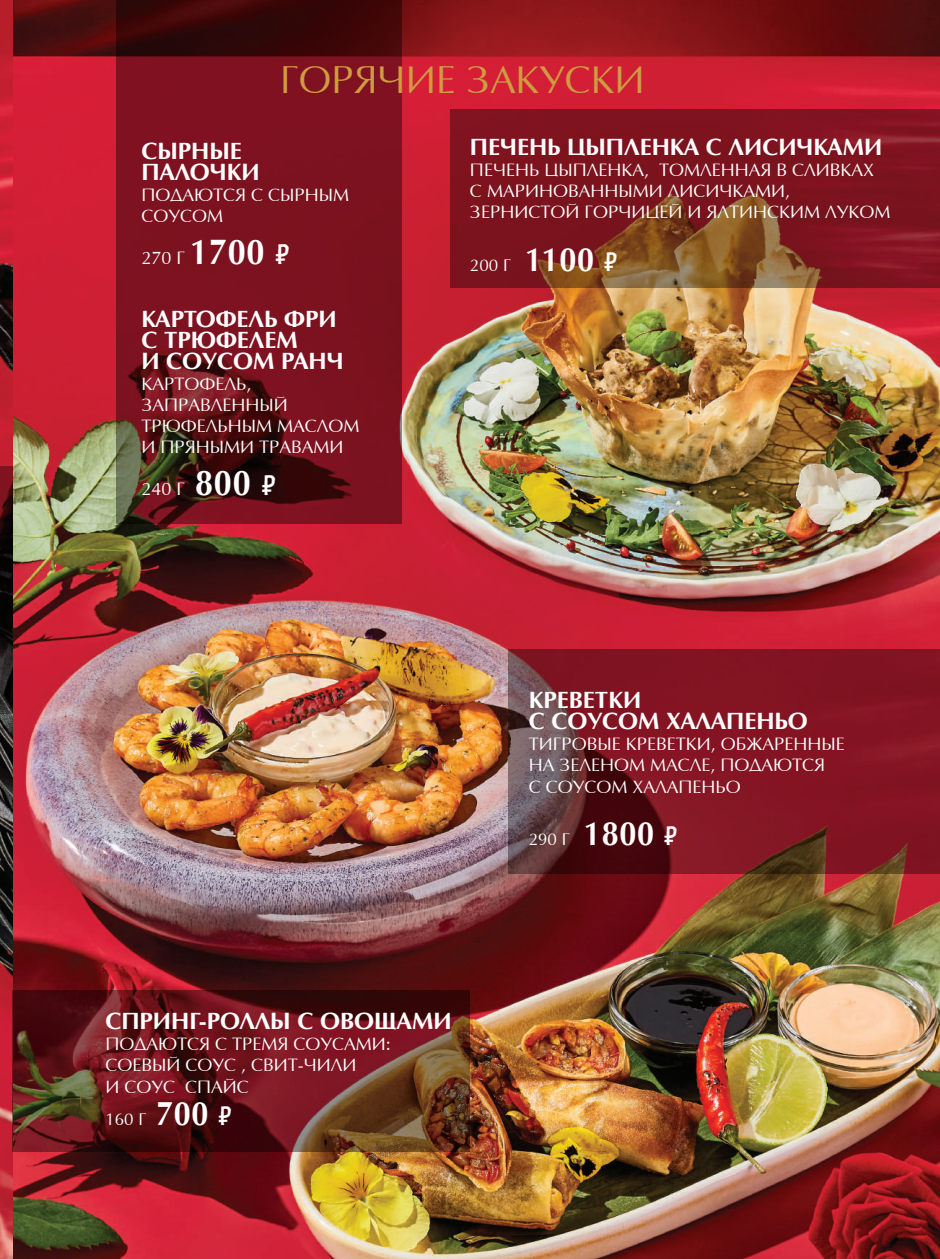
<style>
.page{position:relative;width:940px;height:1259px;background:#fff}
.page>*{position:absolute;margin:0;border:0;box-sizing:border-box;transform-origin:0 0}
.t1{font:39px "AG Opus";color:#cf9c41}
.t2{font:700 24px/21px "AG Opus";color:#fff}
.t3{font:18px/21px "AG Opus";color:#fff}
.t4{font:16.95px "AG Opus";color:#fff}
.s1{font-weight:700;font-size:36px}
.s2{font-family:"PT Rouble Decorative";font-size:28.05px}
.s3{font-weight:700;font-size:33.9px}
.s4{font-family:"PT Rouble Decorative";font-size:26.4px}
</style>
<div class="page">
<img style="left:0;top:0;width:940px;height:1259px">
<svg style="left:116px;top:0;width:285px;height:524px;fill:#7c121f"></svg>
<svg style="left:13px;top:990px;width:457px;height:161px"></svg>
<svg style="left:508px;top:649px;width:432px;height:224px;fill:#821422"></svg>
<svg style="left:451px;top:109px;width:489px;height:179px;fill:#7d131e"></svg>
<svg style="left:0;top:466px;width:13px;height:248px"></svg>
<h1 class="t1" style="left:280px;top:59px;width:366px">ГОРЯЧИЕ ЗАКУСКИ</h1>
<h2 class="t2" style="left:141px;top:140px;width:120px">СЫРНЫЕ<br>ПАЛОЧКИ</h2>
<p class="t3" style="left:141px;top:185px;width:209px">ПОДАЮТСЯ С СЫРНЫМ<br>СОУСОМ</p>
<p class="t3" style="left:141px;top:248px;width:150px">270 Г <span class="s1">1700</span> <span class="s2">м</span></p>
<h2 class="t2" style="left:141px;top:308px;width:204px">КАРТОФЕЛЬ ФРИ<br>С ТРЮФЕЛЕМ<br>И СОУСОМ РАНЧ</h2>
<p class="t3" style="left:141px;top:374px;width:220px">КАРТОФЕЛЬ,<br>ЗАПРАВЛЕННЫЙ<br>ТРЮФЕЛЬНЫМ МАСЛОМ<br>И ПРЯНЫМИ ТРАВАМИ</p>
<p class="t3" style="left:141px;top:479px;width:136px">240 Г <span class="s1">800</span> <span class="s2">м</span></p>
<h2 class="t2" style="left:470px;top:136px;width:414px">ПЕЧЕНЬ ЦЫПЛЕНКА С ЛИСИЧКАМИ</h2>
<p class="t3" style="left:470px;top:160px;width:422px">ПЕЧЕНЬ ЦЫПЛЕНКА, ТОМЛЕННАЯ В СЛИВКАХ<br>С МАРИНОВАННЫМИ ЛИСИЧКАМИ,<br>ЗЕРНИСТОЙ ГОРЧИЦЕЙ И ЯЛТИНСКИМ ЛУКОМ</p>
<p class="t4" style="left:470px;top:256px;width:149px">200 Г <span class="s3">1100</span> <span class="s4">м</span></p>
<h2 class="t2" style="left:105px;top:1010px;width:348px">СПРИНГ-РОЛЛЫ С ОВОЩАМИ</h2>
<p class="t3" style="left:105px;top:1033px;width:287px;line-height:21.8px">ПОДАЮТСЯ С ТРЕМЯ СОУСАМИ:<br>СОЕВЫЙ СОУС , СВИТ-ЧИЛИ<br>И СОУС СПАЙС</p>
<p class="t4" style="left:105px;top:1110px;width:128px">160 Г <span class="s3">700</span> <span class="s4">м</span></p>
<h2 class="t2" style="left:529px;top:689px;width:281px">КРЕВЕТКИ<br>С СОУСОМ ХАЛАПЕНЬО</h2>
<p class="t3" style="left:529px;top:734px;width:318px">ТИГРОВЫЕ КРЕВЕТКИ, ОБЖАРЕННЫЕ<br>НА ЗЕЛЕНОМ МАСЛЕ, ПОДАЮТСЯ<br>С СОУСОМ ХАЛАПЕНЬО</p>
<p class="t4" style="left:529px;top:831px;width:150px">290 Г <span class="s3">1800</span> <span class="s4">м</span></p>
</div>
